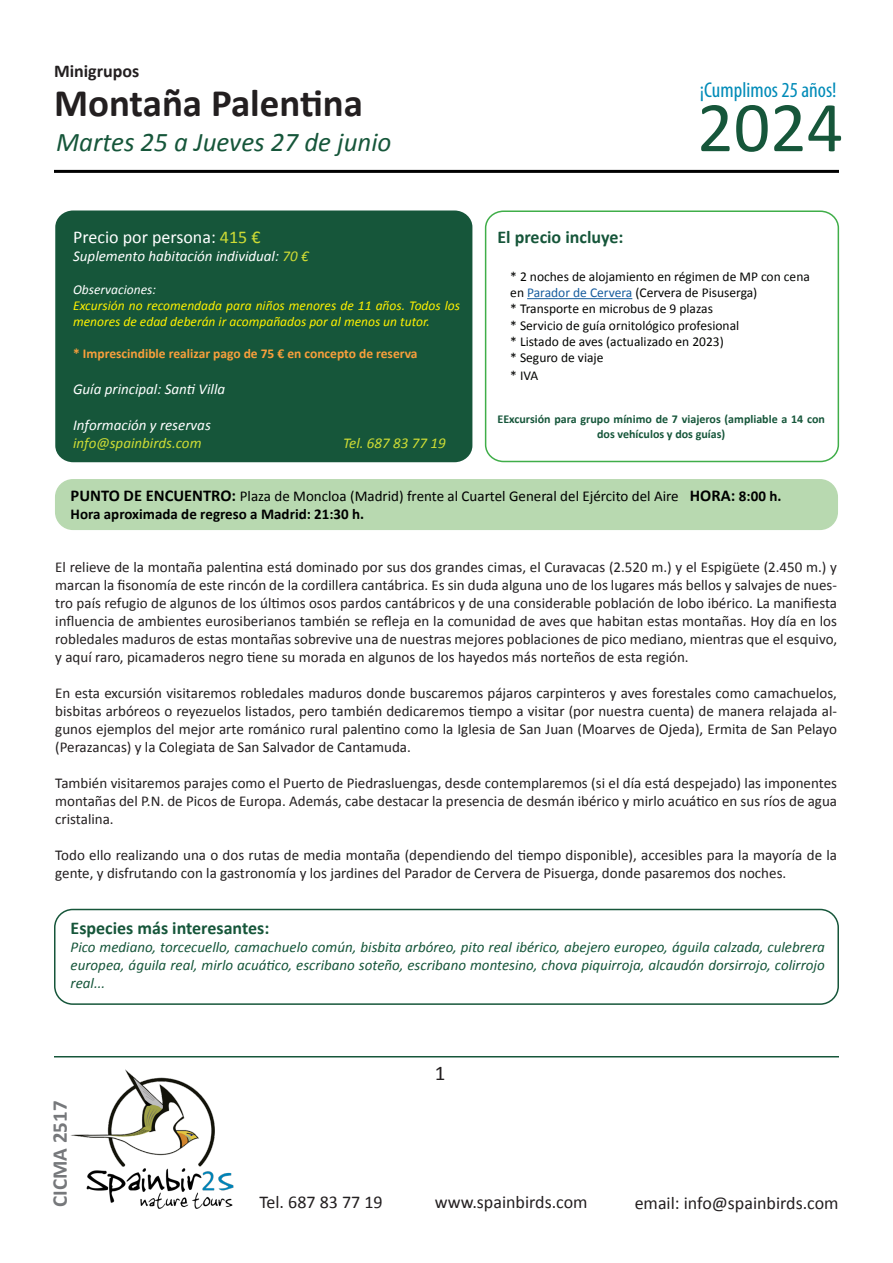
<style>
.page{position:relative;width:893px;height:1263px;background:#fff}
.page>*{position:absolute;margin:0;border:0;box-sizing:border-box;transform-origin:0 0}
.t1{font:72px "Calibri";color:#16563a}
.t2{font:700 39px "Calibri";color:#231f20}
.t3{font:italic 27px "Calibri";color:#16563a}
.t4{font:21.45px "Myriad Variable Concept";color:#008bb8}
.t5{font:700 21px "Calibri";color:#76787b}
.t6{font:21px "Calibri";color:#231f20}
.t7{font:18px "Calibri";color:#231f20}
.t8{font:700 18px "Calibri";color:#16563a}
.t9{font:18px "Calibri";color:#fff}
.t10{font:700 18px "Calibri";color:#231f20}
.t11{font:15px/18px "Calibri";color:#231f20;text-align:justify}
.t12{font:italic 15px/18px "Calibri";color:#16563a;text-align:justify}
.t13{font:15px "Calibri";color:#000}
.t14{font:italic 15px "Calibri";color:#fff}
.t15{font:700 15px "Calibri";color:#000}
.t16{font:italic 15px "Calibri";color:#cedc35}
.t17{font:13.5px/16.2px "Calibri";color:#040503}
.t18{font:italic 13.5px/16.2px "Calibri";color:#fff101}
.t19{font:700 13.5px "Calibri";color:#f99f3c}
.t20{font:italic 13.5px "Calibri";color:#fff}
.t21{font:700 12px/14.4px "Calibri";color:#16563a;text-align:center}
.s1{color:#cedc35}
.s2{color:#175d9e}
.s3{font-weight:700;font-size:16.5px}
.s4{font-weight:700}
</style>
<div class="page">
<hr style="left:54px;top:170px;width:785px;height:3px;background:#000">
<img style="left:70px;top:1069px;width:164px;height:140px">
<hr style="left:54px;top:1056px;width:785px;height:1px;background:#16563a">
<div style="left:55px;top:210px;width:417px;height:252px;background:#16563a;border-radius:17px"></div>
<div style="left:485px;top:210px;width:354px;height:252px;border:2px solid #40ae49;border-radius:17px"></div>
<hr style="left:527px;top:298px;width:105px;height:1px;background:#175d9e">
<div style="left:55px;top:479px;width:783px;height:51px;background:#b8d9b0;border-radius:18px"></div>
<div style="left:54px;top:909px;width:785px;height:96px;border:2px solid #16563a;border-radius:18px"></div>
<p class="t10" style="left:54px;top:60px;width:87px">Minigrupos</p>
<p class="t2" style="left:54px;top:79px;width:311px">Montaña Palentina</p>
<p class="t3" style="left:56px;top:125px;width:337px">Martes 25 a Jueves 27 de junio</p>
<p class="t9" style="left:73px;top:226px;width:189px">Precio por persona: <span class="s1">415 €</span></p>
<p class="t14" style="left:73px;top:247px;width:237px">Suplemento habitación individual: <span class="s1">70 €</span></p>
<p class="t20" style="left:73px;top:281px;width:85px">Observaciones:</p>
<p class="t18" style="left:73px;top:296px;width:388px">Excursión no recomendada para niños menores de 11 años. Todos los menores de edad deberán ir acompañados por al menos un tutor.</p>
<p class="t19" style="left:73px;top:345px;width:346px">* Imprescindible realizar pago de 75 € en concepto de reserva</p>
<p class="t14" style="left:73px;top:380px;width:154px">Guía principal: Santi Villa</p>
<p class="t14" style="left:73px;top:416px;width:139px">Información y reservas</p>
<p class="t16" style="left:73px;top:434px;width:130px">info@spainbirds.com</p>
<p class="t16" style="left:343px;top:434px;width:104px">Tel. 687 83 77 19</p>
<p class="t4" style="left:700px;top:77px;width:138px">¡Cumplimos 25 años!</p>
<p class="t1" style="left:697px;top:83px;width:148px">2024</p>
<p class="t8" style="left:497px;top:226px;width:127px">El precio incluye:</p>
<p class="t17" style="left:510px;top:268px;width:301px">* 2 noches de alojamiento en régimen de MP con cena en <span class="s2">Parador de Cervera</span> (Cervera de Pisuserga)</p>
<p class="t17" style="left:510px;top:300px;width:204px">* Transporte en microbus de 9 plazas</p>
<p class="t17" style="left:510px;top:316px;width:230px">* Servicio de guía ornitológico profesional</p>
<p class="t17" style="left:510px;top:332px;width:215px">* Listado de aves (actualizado en 2023)</p>
<p class="t17" style="left:510px;top:349px;width:95px">* Seguro de viaje</p>
<p class="t17" style="left:510px;top:367px;width:30px">* IVA</p>
<p class="t21" style="left:497px;top:411px;width:329px">EExcursión para grupo mínimo de 7 viajeros (ampliable a 14 con dos vehículos y dos guías)</p>
<p class="t13" style="left:71px;top:486px;width:712px"><span class="s3">PUNTO DE ENCUENTRO:</span> Plaza de Moncloa (Madrid) frente al Cuartel General del Ejército del Aire <span class="s3">HORA:</span> <span class="s4">8:00 h.</span></p>
<p class="t15" style="left:71px;top:504px;width:295px">Hora aproximada de regreso a Madrid: 21:30 h.</p>
<p class="t11" style="left:55px;top:557px;width:783px">El relieve de la montaña palentina está dominado por sus dos grandes cimas, el Curavacas (2.520 m.) y el Espigüete (2.450 m.) y marcan la fisonomía de este rincón de la cordillera cantábrica. Es sin duda alguna uno de los lugares más bellos y salvajes de nues&shy;tro país refugio de algunos de los últimos osos pardos cantábricos y de una considerable población de lobo ibérico. La manifiesta influencia de ambientes eurosiberianos también se refleja en la comunidad de aves que habitan estas montañas. Hoy día en los robledales maduros de estas montañas sobrevive una de nuestras mejores poblaciones de pico mediano, mientras que el esquivo, y aquí raro, picamaderos negro tiene su morada en algunos de los hayedos más norteños de esta región.</p>
<p class="t11" style="left:55px;top:683px;width:783px">En esta excursión visitaremos robledales maduros donde buscaremos pájaros carpinteros y aves forestales como camachuelos, bisbitas arbóreos o reyezuelos listados, pero también dedicaremos tiempo a visitar (por nuestra cuenta) de manera relajada al&shy;gunos ejemplos del mejor arte románico rural palentino como la Iglesia de San Juan (Moarves de Ojeda), Ermita de San Pelayo (Perazancas) y la Colegiata de San Salvador de Cantamuda.</p>
<p class="t11" style="left:55px;top:773px;width:783px">También visitaremos parajes como el Puerto de Piedrasluengas, desde contemplaremos (si el día está despejado) las imponentes montañas del P.N. de Picos de Europa. Además, cabe destacar la presencia de desmán ibérico y mirlo acuático en sus ríos de agua cristalina.</p>
<p class="t11" style="left:55px;top:845px;width:783px">Todo ello realizando una o dos rutas de media montaña (dependiendo del tiempo disponible), accesibles para la mayoría de la gente, y disfrutando con la gastronomía y los jardines del Parador de Cervera de Pisuerga, donde pasaremos dos noches.</p>
<p class="t8" style="left:71px;top:917px;width:200px">Especies más interesantes:</p>
<p class="t12" style="left:71px;top:937px;width:756px">Pico mediano, torcecuello, camachuelo común, bisbita arbóreo, pito real ibérico, abejero europeo, águila calzada, culebrera europea, águila real, mirlo acuático, escribano soteño, escribano montesino, chova piquirroja, alcaudón dorsirrojo, colirrojo real...</p>
<p class="t5" style="left:47px;top:1207px;width:108px;rotate:-90deg">CICMA 2517</p>
<p class="t6" style="left:435px;top:1060px;width:12px">1</p>
<p class="t7" style="left:259px;top:1191px;width:125px">Tel. 687 83 77 19</p>
<p class="t7" style="left:435px;top:1191px;width:154px">www.spainbirds.com</p>
<p class="t7" style="left:635px;top:1191px;width:205px">email: info@spainbirds.com</p>
</div>
